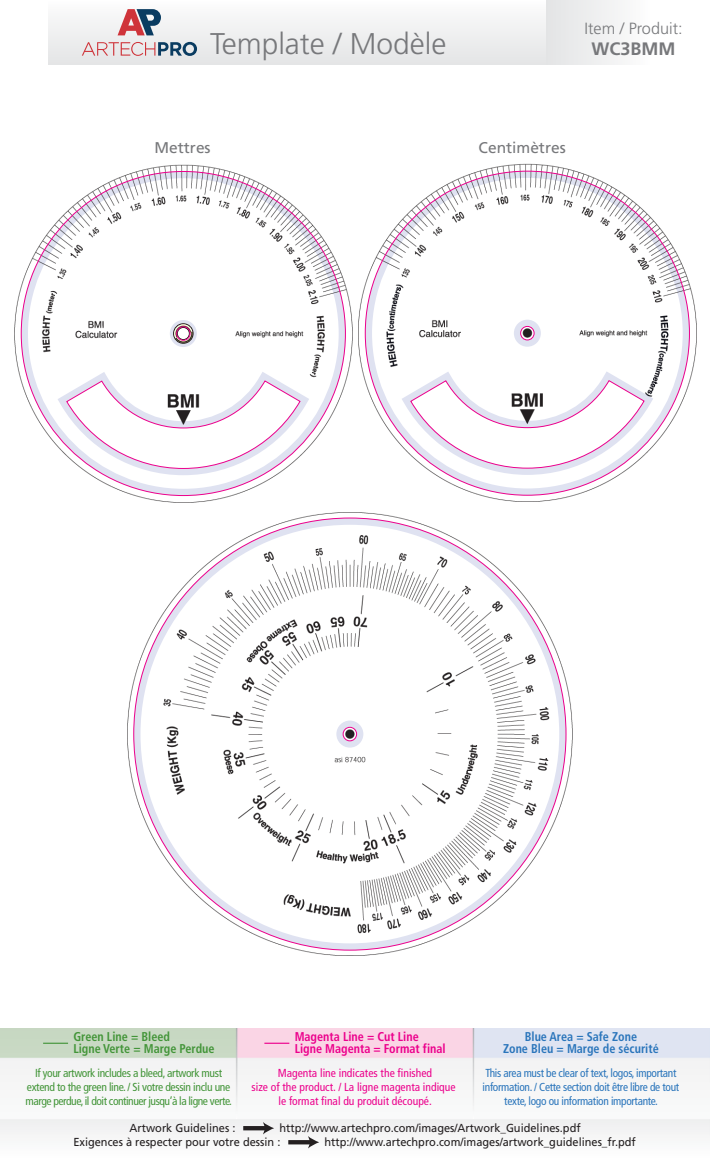
<style>
.page{position:relative;width:710px;height:1169px;background:#fff}
.page>*{position:absolute;margin:0;border:0;box-sizing:border-box;transform-origin:0 0}
.t1{font:300 29.9px "Frutiger";color:#77787b}
.t2{font:700 18px "Frutiger";color:#77787b}
.t3{font:300 16.2px "Frutiger";color:#77787b}
.t4{font:15.5px "Frutiger";color:#77787b}
.t5{font:700 condensed 12.8px/11.6px "Frutiger";color:#ec008c;scale:.95 1}
.t6{font:700 condensed 12.8px/11.6px "Frutiger";color:#2a75bb;text-align:center;scale:.95 1}
.t7{font:700 condensed 12.8px/11.6px "Frutiger";color:#439539;scale:.95 1}
.t8{font:11.6px/13.9px "Frutiger";color:#231f20;scale:.95 1}
.t9{font:condensed 11.6px/13.9px "Frutiger";letter-spacing:-.03em;color:#439539;text-align:center}
.t10{font:condensed 11.6px/13.9px "Frutiger";letter-spacing:-.025em;color:#2a75bb;text-align:center}
.t11{font:condensed 11.6px/13.9px "Frutiger";color:#ec008c;text-align:center}
</style>
<div class="page">
<div style="left:49px;top:0;width:497px;height:65px;background:#f0f1f1"></div>
<div style="left:546px;top:0;width:115px;height:65px;background:linear-gradient(to right,#e3e4e5,#fff)"></div>
<svg style="left:82px;top:42px;width:115px;height:14px"></svg>
<svg style="left:117px;top:9px;width:44px;height:26px"></svg>
<img style="left:0;top:1028px;width:710px;height:121px">
<hr style="left:43px;top:1042px;width:25px;height:2px;background:#439539">
<hr style="left:264px;top:1042px;width:25px;height:2px;background:#ec008c">
<hr style="left:243px;top:1126px;width:23px;height:4px;background:#231f20">
<svg style="left:263px;top:1122px;width:11px;height:12px"></svg>
<svg style="left:288px;top:1140px;width:20px;height:4px"></svg>
<svg style="left:308px;top:1136px;width:11px;height:12px"></svg>
<img style="left:359px;top:163px;width:337px;height:339px">
<img style="left:128px;top:512px;width:444px;height:444px">
<img style="left:14px;top:164px;width:338px;height:338px">
<svg style="left:170px;top:320px;width:27px;height:27px"></svg>
<svg style="left:401px;top:371px;width:252px;height:104px"></svg>
<svg style="left:58px;top:372px;width:251px;height:103px"></svg>
<div style="left:520px;top:326px;width:14px;height:14px;border:1px solid #ec008c;border-radius:50%"></div>
<div style="left:343px;top:727px;width:14px;height:14px;border:1px solid #ec008c;border-radius:50%"></div>
<div style="left:176px;top:326px;width:14px;height:14px;border:1px solid #ec008c;border-radius:50%"></div>
<h3 class="t3" style="left:584px;top:19px;width:100px">Item / Produit:</h3>
<h1 class="t1" style="left:210px;top:26px;width:238px">Template / Modèle</h1>
<h2 class="t2" style="left:591px;top:38px;width:85px">WC3BMM</h2>
<h3 class="t4" style="left:155px;top:139px;width:58px">Mettres</h3>
<h3 class="t4" style="left:478px;top:139px;width:89px">Centimètres</h3>
<p class="t7" style="left:73px;top:1031px;width:150px">Green Line = Bleed<br>Ligne Verte = Marge Perdue</p>
<p class="t6" style="left:503px;top:1031px;width:165px">Blue Area = Safe Zone<br>Zone Bleu = Marge de sécurité</p>
<p class="t5" style="left:295px;top:1031px;width:160px">Magenta Line = Cut Line<br>Ligne Magenta = Format final</p>
<p class="t9" style="left:26px;top:1066px;width:208px">If your artwork includes a bleed, artwork must extend to the green line. / Si votre dessin inclu une marge perdue, il doit continuer jusqu’à la ligne verte.</p>
<p class="t11" style="left:251px;top:1066px;width:205px">Magenta line indicates the finished<br>size of the product. / La ligne magenta indique le format final du produit découpé.</p>
<p class="t10" style="left:482px;top:1066px;width:198px">This area must be clear of text, logos, important information. / Cette section doit être libre de tout texte, logo ou information importante.</p>
<p class="t8" style="left:73px;top:1120px;width:535px;text-indent:206px">http://www.artechpro.com/images/Artwork_Guidelines.pdf<br>Exigences à respecter pour votre dessin :</p>
<p class="t8" style="left:129px;top:1120px;width:113px">Artwork Guidelines :</p>
<p class="t8" style="left:324px;top:1134px;width:329px">http://www.artechpro.com/images/artwork_guidelines_fr.pdf</p>
</div>
